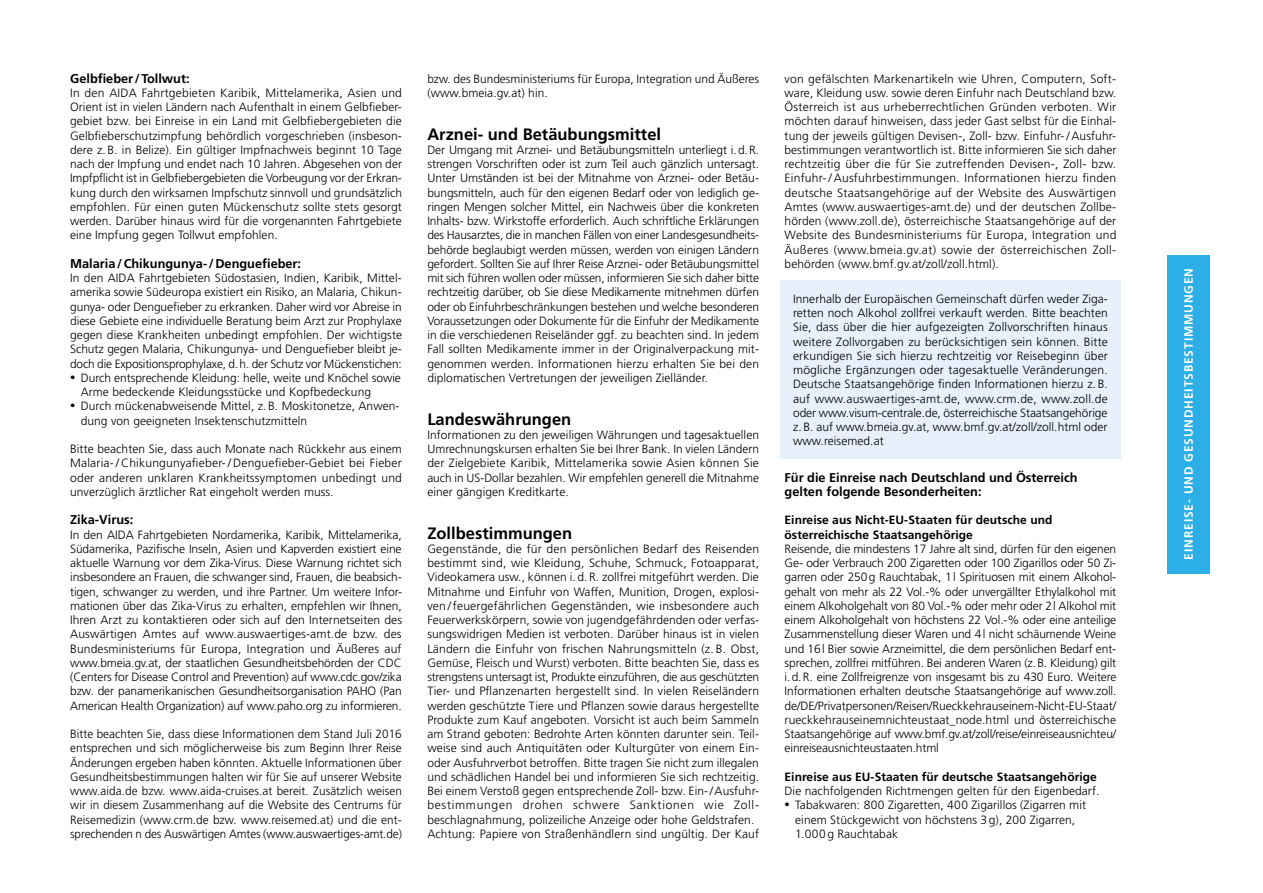
<style>
.page{position:relative;width:1263px;height:893px;background:#fff}
.page>*{position:absolute;margin:0;border:0;box-sizing:border-box;transform-origin:0 0}
.t1{font:700 16.5px "Frutiger LT";color:#000}
.t2{font:700 12.75px/14.2px "Frutiger LT";color:#000}
.t3{font:300 12px/14.2px "Frutiger LT";letter-spacing:.005em;color:#000;text-align:justify}
.t4{font:700 12px/14.2px "Frutiger LT";letter-spacing:.005em;color:#000}
.t5{font:700 12px "Frutiger LT";letter-spacing:.075em;color:#fff}
.s1{font-size:10.5px}
</style>
<div class="page">
<div style="left:780px;top:280px;width:340px;height:178px;background:#e7f0fb"></div>
<div style="left:1167px;top:255px;width:43px;height:319px;background:#2bafe6"></div>
<p class="t2" style="left:70px;top:71px;width:121px">Gelbfieber/Tollwut:</p>
<p class="t3" style="left:70px;top:86px;width:333px">In den AIDA Fahrtgebieten Karibik, Mittelamerika, Asien und Orient ist in vielen Ländern nach Aufenthalt in einem Gelbfieber&shy;gebiet bzw. bei Einreise in ein Land mit Gelbfiebergebieten die Gelbfieberschutzimpfung behördlich vorgeschrieben (insbeson&shy;dere z.B. in Belize). Ein gültiger Impfnachweis beginnt 10 Tage nach der Impfung und endet nach 10 Jahren. Abgesehen von der Impfpflicht ist in Gelbfiebergebieten die Vorbeugung vor der Erkran&shy;kung durch den wirksamen Impfschutz sinnvoll und grundsätzlich empfohlen. Für einen guten Mückenschutz sollte stets gesorgt werden. Darüber hinaus wird für die vorgenannten Fahrtgebiete eine Impfung gegen Tollwut empfohlen.</p>
<p class="t2" style="left:70px;top:256px;width:232px">Malaria/Chikungunya-/Denguefieber:</p>
<p class="t3" style="left:70px;top:271px;width:333px">In den AIDA Fahrtgebieten Südostasien, Indien, Karibik, Mittel&shy;amerika sowie Südeuropa existiert ein Risiko, an Malaria, Chikun&shy;gunya- oder Denguefieber zu erkranken. Daher wird vor Abreise in diese Gebiete eine individuelle Beratung beim Arzt zur Prophylaxe gegen diese Krankheiten unbedingt empfohlen. Der wichtigste Schutz gegen Malaria, Chikungunya- und Denguefieber bleibt je&shy;doch die Expositionsprophylaxe, d.h. der Schutz vor Mückenstichen:</p>
<p class="t3" style="left:81px;top:371px;width:322px;text-indent:-11px"><span class="s1">•</span> Durch entsprechende Kleidung: helle, weite und Knöchel sowie<br>Arme bedeckende Kleidungsstücke und Kopfbedeckung</p>
<p class="t3" style="left:81px;top:399px;width:320px;text-indent:-11px"><span class="s1">•</span> Durch mückenabweisende Mittel, z.B. Moskitonetze, Anwen&shy;dung von geeigneten Insektenschutzmitteln</p>
<p class="t3" style="left:70px;top:442px;width:333px">Bitte beachten Sie, dass auch Monate nach Rückkehr aus einem Malaria- /Chikungunyafieber- /Denguefieber-Gebiet bei Fieber oder anderen unklaren Krankheitssymptomen unbedingt und unverzüglich ärztlicher Rat eingeholt werden muss.</p>
<p class="t2" style="left:70px;top:513px;width:65px">Zika-Virus:</p>
<p class="t3" style="left:70px;top:527px;width:333px">In den AIDA Fahrtgebieten Nordamerika, Karibik, Mittelamerika, Südamerika, Pazifische Inseln, Asien und Kapverden existiert eine aktuelle Warnung vor dem Zika-Virus. Diese Warnung richtet sich insbesondere an Frauen, die schwanger sind, Frauen, die beabsich&shy;tigen, schwanger zu werden, und ihre Partner. Um weitere Infor&shy;mationen über das Zika-Virus zu erhalten, empfehlen wir Ihnen, Ihren Arzt zu kontaktieren oder sich auf den Internetseiten des Auswärtigen Amtes auf www.auswaertiges-amt.de bzw. des Bundesministeriums für Europa, Integration und Äußeres auf www.bmeia.gv.at, der staatlichen Gesundheitsbehörden der CDC (Centers for Disease Control and Prevention) auf www.cdc.gov/zika bzw. der panamerikanischen Gesundheitsorganisation PAHO (Pan American Health Organization) auf www.paho.org zu informieren.</p>
<p class="t3" style="left:70px;top:727px;width:333px">Bitte beachten Sie, dass diese Informationen dem Stand Juli 2016 entsprechen und sich möglicherweise bis zum Beginn Ihrer Reise Änderungen ergeben haben könnten. Aktuelle Informationen über Gesundheitsbestimmungen halten wir für Sie auf unserer Website www.aida.de bzw. www.aida-cruises.at bereit. Zusätzlich weisen wir in diesem Zusammenhang auf die Website des Centrums für Reisemedizin (www.crm.de bzw. www.reisemed.at) und die ent&shy;sprechenden n des Auswärtigen Amtes (www.auswaertiges-amt.de)</p>
<p class="t3" style="left:427px;top:71px;width:333px">bzw. des Bundesministeriums für Europa, Integration und Äußeres (www.bmeia.gv.at) hin.</p>
<h1 class="t1" style="left:427px;top:124px;width:235px">Arznei- und Betäubungsmittel</h1>
<p class="t3" style="left:427px;top:143px;width:333px">Der Umgang mit Arznei- und Betäubungsmitteln unterliegt i.d.R. strengen Vorschriften oder ist zum Teil auch gänzlich untersagt.<br>Unter Umständen ist bei der Mitnahme von Arznei- oder Betäu&shy;bungsmitteln, auch für den eigenen Bedarf oder von lediglich ge&shy;ringen Mengen solcher Mittel, ein Nachweis über die konkreten Inhalts- bzw. Wirkstoffe erforderlich. Auch schriftliche Erklärungen des Hausarztes, die in manchen Fällen von einer Landesgesundheits&shy;behörde beglaubigt werden müssen, werden von einigen Ländern gefordert. Sollten Sie auf Ihrer Reise Arznei- oder Betäubungsmittel mit sich führen wollen oder müssen, informieren Sie sich daher bitte rechtzeitig darüber, ob Sie diese Medikamente mitnehmen dürfen oder ob Einfuhrbeschränkungen bestehen und welche besonderen Voraussetzungen oder Dokumente für die Einfuhr der Medikamente in die verschiedenen Reiseländer ggf. zu beachten sind. In jedem Fall sollten Medikamente immer in der Originalverpackung mit&shy;genommen werden. Informationen hierzu erhalten Sie bei den diplomatischen Vertretungen der jeweiligen Zielländer.</p>
<h1 class="t1" style="left:427px;top:409px;width:145px">Landeswährungen</h1>
<p class="t3" style="left:427px;top:428px;width:333px">Informationen zu den jeweiligen Währungen und tagesaktuellen Umrechnungskursen erhalten Sie bei Ihrer Bank. In vielen Ländern der Zielgebiete Karibik, Mittelamerika sowie Asien können Sie auch in US-Dollar bezahlen. Wir empfehlen generell die Mitnahme einer gängigen Kreditkarte.</p>
<h1 class="t1" style="left:427px;top:523px;width:146px">Zollbestimmungen</h1>
<p class="t3" style="left:427px;top:542px;width:333px;text-align:left">Gegenstände, die für den persönlichen Bedarf des Reisenden bestimmt sind, wie Kleidung, Schuhe, Schmuck, Fotoapparat, Videokamera usw., können i. d.R. zollfrei mitgeführt werden. Die Mitnahme und Einfuhr von Waffen, Munition, Drogen, explosi&shy;ven /feuergefährlichen Gegenständen, wie insbesondere auch Feuerwerkskörpern, sowie von jugendgefährdenden oder verfas&shy;sungswidrigen Medien ist verboten. Darüber hinaus ist in vielen Ländern die Einfuhr von frischen Nahrungsmitteln (z. B. Obst, Gemüse, Fleisch und Wurst) verboten. Bitte beachten Sie, dass es strengstens untersagt ist, Produkte einzuführen, die aus geschützten Tier- und Pflanzenarten hergestellt sind. In vielen Reiseländern werden geschützte Tiere und Pflanzen sowie daraus hergestellte Produkte zum Kauf angeboten. Vorsicht ist auch beim Sammeln am Strand geboten: Bedrohte Arten könnten darunter sein. Teil&shy;weise sind auch Antiquitäten oder Kulturgüter von einem Ein&shy;oder Ausfuhrverbot betroffen. Bitte tragen Sie nicht zum illegalen und schädlichen Handel bei und informieren Sie sich rechtzeitig.<br>Bei einem Verstoß gegen entsprechende Zoll- bzw. Ein- /Ausfuhr&shy;bestimmungen drohen schwere Sanktionen wie Zoll&shy;beschlagnahmung, polizeiliche Anzeige oder hohe Geldstrafen.<br>Achtung: Papiere von Straßenhändlern sind ungültig. Der Kauf</p>
<p class="t3" style="left:784px;top:71px;width:333px">von gefälschten Markenartikeln wie Uhren, Computern, Soft&shy;ware, Kleidung usw. sowie deren Einfuhr nach Deutschland bzw.<br>Österreich ist aus urheberrechtlichen Gründen verboten. Wir möchten darauf hinweisen, dass jeder Gast selbst für die Einhal&shy;tung der jeweils gültigen Devisen-, Zoll- bzw. Einfuhr- /Ausfuhr&shy;bestimmungen verantwortlich ist. Bitte informieren Sie sich daher rechtzeitig über die für Sie zutreffenden Devisen-, Zoll- bzw.<br>Einfuhr- /Ausfuhrbestimmungen. Informationen hierzu finden deutsche Staatsangehörige auf der Website des Auswärtigen Amtes (www.auswaertiges-amt.de) und der deutschen Zollbe&shy;hörden (www.zoll.de), österreichische Staatsangehörige auf der Website des Bundesministeriums für Europa, Integration und Äußeres (www.bmeia.gv.at) sowie der österreichischen Zoll&shy;behörden (www.bmf.gv.at/zoll/zoll.html).</p>
<p class="t3" style="left:793px;top:292px;width:316px">Innerhalb der Europäischen Gemeinschaft dürfen weder Ziga&shy;retten noch Alkohol zollfrei verkauft werden. Bitte beachten Sie, dass über die hier aufgezeigten Zollvorschriften hinaus weitere Zollvorgaben zu berücksichtigen sein können. Bitte erkundigen Sie sich hierzu rechtzeitig vor Reisebeginn über mögliche Ergänzungen oder tagesaktuelle Veränderungen.<br>Deutsche Staatsangehörige finden Informationen hierzu z.B. auf www.auswaertiges-amt.de, www.crm.de, www.zoll.de oder www.visum-centrale.de, österreichische Staatsangehörige z.B. auf www.bmeia.gv.at, www.bmf.gv.at/zoll/zoll.html oder www.reisemed.at</p>
<p class="t2" style="left:784px;top:470px;width:294px">Für die Einreise nach Deutschland und Österreich gelten folgende Besonderheiten:</p>
<p class="t4" style="left:784px;top:513px;width:269px">Einreise aus Nicht-EU-Staaten für deutsche und österreichische Staatsangehörige</p>
<p class="t3" style="left:784px;top:542px;width:333px">Reisende, die mindestens 17 Jahre alt sind, dürfen für den eigenen Ge- oder Verbrauch 200 Zigaretten oder 100 Zigarillos oder 50 Zi&shy;garren oder 250g Rauchtabak, 1l Spirituosen mit einem Alkohol&shy;gehalt von mehr als 22 Vol.-% oder unvergällter Ethylalkohol mit einem Alkoholgehalt von 80 Vol.-% oder mehr oder 2l Alkohol mit einem Alkoholgehalt von höchstens 22 Vol.-% oder eine anteilige Zusammenstellung dieser Waren und 4l nicht schäumende Weine und 16l Bier sowie Arzneimittel, die dem persönlichen Bedarf ent&shy;sprechen, zollfrei mitführen. Bei anderen Waren (z.B. Kleidung) gilt i.d.R. eine Zollfreigrenze von insgesamt bis zu 430 Euro. Weitere Informationen erhalten deutsche Staatsangehörige auf www.zoll. de/DE/Privatpersonen/Reisen/Rueckkehrauseinem--Nicht-EU-Staat/ rueckkehrauseinemnichteustaat_node.html und österreichische Staatsangehörige auf www.bmf.gv.at/zoll/reise/einreiseausnichteu/ einreiseausnichteustaaten.html</p>
<p class="t4" style="left:784px;top:770px;width:314px">Einreise aus EU-Staaten für deutsche Staatsangehörige</p>
<p class="t3" style="left:784px;top:784px;width:316px">Die nachfolgenden Richtmengen gelten für den Eigenbedarf.</p>
<p class="t3" style="left:795px;top:798px;width:292px;text-align:left;text-indent:-11px"><span class="s1">•</span> Tabakwaren: 800 Zigaretten, 400 Zigarillos (Zigarren mit einem Stückgewicht von höchstens 3g), 200 Zigarren,<br>1.000g Rauchtabak</p>
<p class="t5" style="left:1181px;top:559px;width:293px;rotate:-90deg">EINREISE- UND GESUNDHEITSBESTIMMUNGEN</p>
</div>
